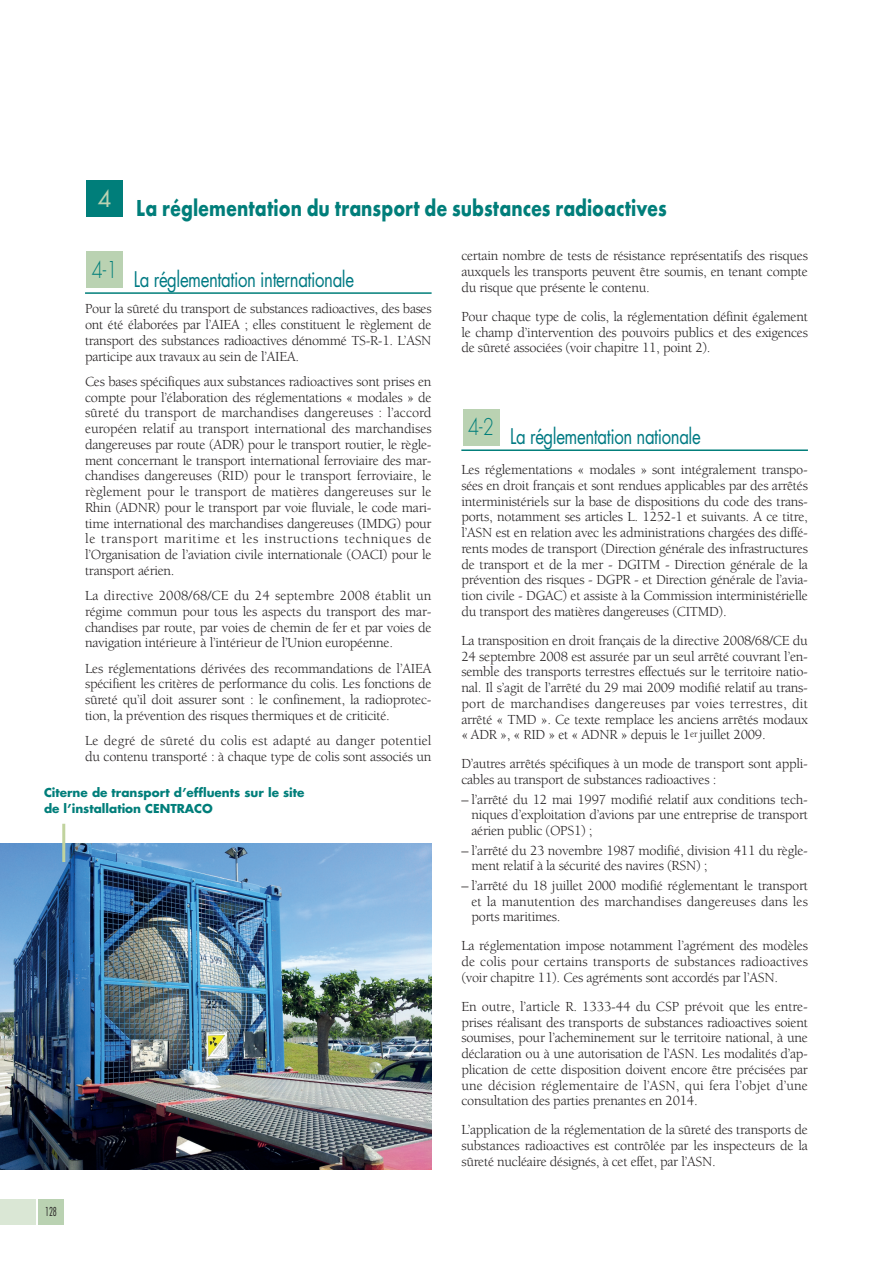
<style>
.page{position:relative;width:893px;height:1263px;background:#fff}
.page>*{position:absolute;margin:0;border:0;box-sizing:border-box;transform-origin:0 0}
.t1{font:700 24px "Futura";color:#007e7a;scale:.8 1}
.t2{font:300 22.5px "Futura";color:#007e7a;scale:.8 1}
.t3{font:22.5px "Futura";color:#bad2b2}
.t4{font:21px "Futura";letter-spacing:-.025em;color:#007a83;scale:.8 1}
.t5{font:14.25px/15.8px "Berkeley";letter-spacing:-.02em;color:#231f20;text-align:justify}
.t6{font:700 12px/16.5px "Futura";color:#007e7a}
.t7{font:300 condensed 12px "Futura";color:#231f20;scale:.8 1}
</style>
<div class="page">
<div style="left:38px;top:1199px;width:26px;height:26px;background:#bad2b2"></div>
<div style="left:0;top:1199px;width:36px;height:26px;background:#dae7d5"></div>
<hr style="left:85px;top:292px;width:347px;height:2px;background:#007e7a">
<hr style="left:461px;top:449px;width:347px;height:2px;background:#007e7a">
<div style="left:87px;top:252px;width:36px;height:36px;background:#bad2b2"></div>
<div style="left:463px;top:409px;width:36px;height:36px;background:#bad2b2"></div>
<div style="left:87px;top:180px;width:36px;height:36px;background:#007e7a"></div>
<img style="left:0;top:844px;width:431px;height:325px">
<hr style="left:62px;top:824px;width:3px;height:38px;background:#c1d39e">
<h2 class="t3" style="left:98px;top:188px;width:15px">4</h2>
<h1 class="t1" style="left:136px;top:193px;width:665px">La réglementation du transport de substances radioactives</h1>
<h2 class="t2" style="left:92px;top:260px;width:34px">4-1</h2>
<h3 class="t4" style="left:134px;top:269px;width:277px">La réglementation internationale</h3>
<p class="t5" style="left:85px;top:302px;width:348px">Pour la sûreté du transport de substances radioactives, des bases ont été élaborées par l’AIEA ; elles constituent le règlement de transport des substances radioactives dénommé TS-R-1. L’ASN participe aux travaux au sein de l’AIEA.</p>
<p class="t5" style="left:85px;top:375px;width:348px">Ces bases spécifiques aux substances radioactives sont prises en compte pour l’élaboration des réglementations « modales » de sûreté du transport de marchandises dangereuses : l’accord européen relatif au transport international des marchandises dangereuses par route (ADR) pour le transport routier, le règle&shy;ment concernant le transport international ferroviaire des mar&shy;chandises dangereuses (RID) pour le transport ferroviaire, le règlement pour le transport de matières dangereuses sur le Rhin (ADNR) pour le transport par voie fluviale, le code mari&shy;time international des marchandises dangereuses (IMDG) pour le transport maritime et les instructions techniques de l’Organisation de l’aviation civile internationale (OACI) pour le transport aérien.</p>
<p class="t5" style="left:85px;top:589px;width:348px">La directive 2008/68/CE du 24 septembre 2008 établit un régime commun pour tous les aspects du transport des mar&shy;chandises par route, par voies de chemin de fer et par voies de navigation intérieure à l’intérieur de l’Union européenne.</p>
<p class="t5" style="left:85px;top:661px;width:348px">Les réglementations dérivées des recommandations de l’AIEA spécifient les critères de performance du colis. Les fonctions de sûreté qu’il doit assurer sont : le confinement, la radioprotec&shy;tion, la prévention des risques thermiques et de criticité.</p>
<p class="t5" style="left:85px;top:734px;width:348px">Le degré de sûreté du colis est adapté au danger potentiel du contenu transporté : à chaque type de colis sont associés un</p>
<p class="t6" style="left:44px;top:785px;width:262px">Citerne de transport d’effluents sur le site de l’installation CENTRACO</p>
<p class="t7" style="left:45px;top:1206px;width:16px">128</p>
<p class="t5" style="left:461px;top:249px;width:348px">certain nombre de tests de résistance représentatifs des risques auxquels les transports peuvent être soumis, en tenant compte du risque que présente le contenu.</p>
<p class="t5" style="left:461px;top:310px;width:348px">Pour chaque type de colis, la réglementation définit également le champ d’intervention des pouvoirs publics et des exigences de sûreté associées (voir chapitre 11, point 2).</p>
<h2 class="t2" style="left:468px;top:417px;width:34px">4-2</h2>
<h3 class="t4" style="left:510px;top:426px;width:240px">La réglementation nationale</h3>
<p class="t5" style="left:461px;top:463px;width:348px">Les réglementations « modales » sont intégralement transpo&shy;sées en droit français et sont rendues applicables par des arrêtés interministériels sur la base de dispositions du code des trans&shy;ports, notamment ses articles L. 1252-1 et suivants. A ce titre, l’ASN est en relation avec les administrations chargées des diffé&shy;rents modes de transport (Direction générale des infrastructures de transport et de la mer - DGITM - Direction générale de la prévention des risques - DGPR - et Direction générale de l’avia&shy;tion civile - DGAC) et assiste à la Commission interministérielle du transport des matières dangereuses (CITMD).</p>
<p class="t5" style="left:461px;top:634px;width:348px">La transposition en droit français de la directive 2008/68/CE du 24 septembre 2008 est assurée par un seul arrêté couvrant l’en&shy;semble des transports terrestres effectués sur le territoire natio&shy;nal. Il s’agit de l’arrêté du 29 mai 2009 modifié relatif au trans&shy;port de marchandises dangereuses par voies terrestres, dit arrêté « TMD ». Ce texte remplace les anciens arrêtés modaux « ADR », « RID » et « ADNR » depuis le 1<sup>er</sup> juillet 2009.</p>
<p class="t5" style="left:461px;top:757px;width:348px">D’autres arrêtés spécifiques à un mode de transport sont appli&shy;cables au transport de substances radioactives :</p>
<p class="t5" style="left:471px;top:792px;width:338px;text-indent:-10px">– l’arrêté du 12 mai 1997 modifié relatif aux conditions tech&shy;niques d’exploitation d’avions par une entreprise de transport aérien public (OPS1) ;</p>
<p class="t5" style="left:471px;top:843px;width:338px;text-indent:-10px">– l’arrêté du 23 novembre 1987 modifié, division 411 du règle&shy;ment relatif à la sécurité des navires (RSN) ;</p>
<p class="t5" style="left:471px;top:879px;width:338px;text-indent:-10px">– l’arrêté du 18 juillet 2000 modifié réglementant le transport et la manutention des marchandises dangereuses dans les ports maritimes.</p>
<p class="t5" style="left:461px;top:939px;width:348px">La réglementation impose notamment l’agrément des modèles de colis pour certains transports de substances radioactives (voir chapitre 11). Ces agréments sont accordés par l’ASN.</p>
<p class="t5" style="left:461px;top:999px;width:348px">En outre, l’article R. 1333-44 du CSP prévoit que les entre&shy;prises réalisant des transports de substances radioactives soient soumises, pour l’acheminement sur le territoire national, à une déclaration ou à une autorisation de l’ASN. Les modalités d’ap&shy;plication de cette disposition doivent encore être précisées par une décision réglementaire de l’ASN, qui fera l’objet d’une consultation des parties prenantes en 2014.</p>
<p class="t5" style="left:461px;top:1123px;width:348px">L’application de la réglementation de la sûreté des transports de substances radioactives est contrôlée par les inspecteurs de la sûreté nucléaire désignés, à cet effet, par l’ASN.</p>
</div>
